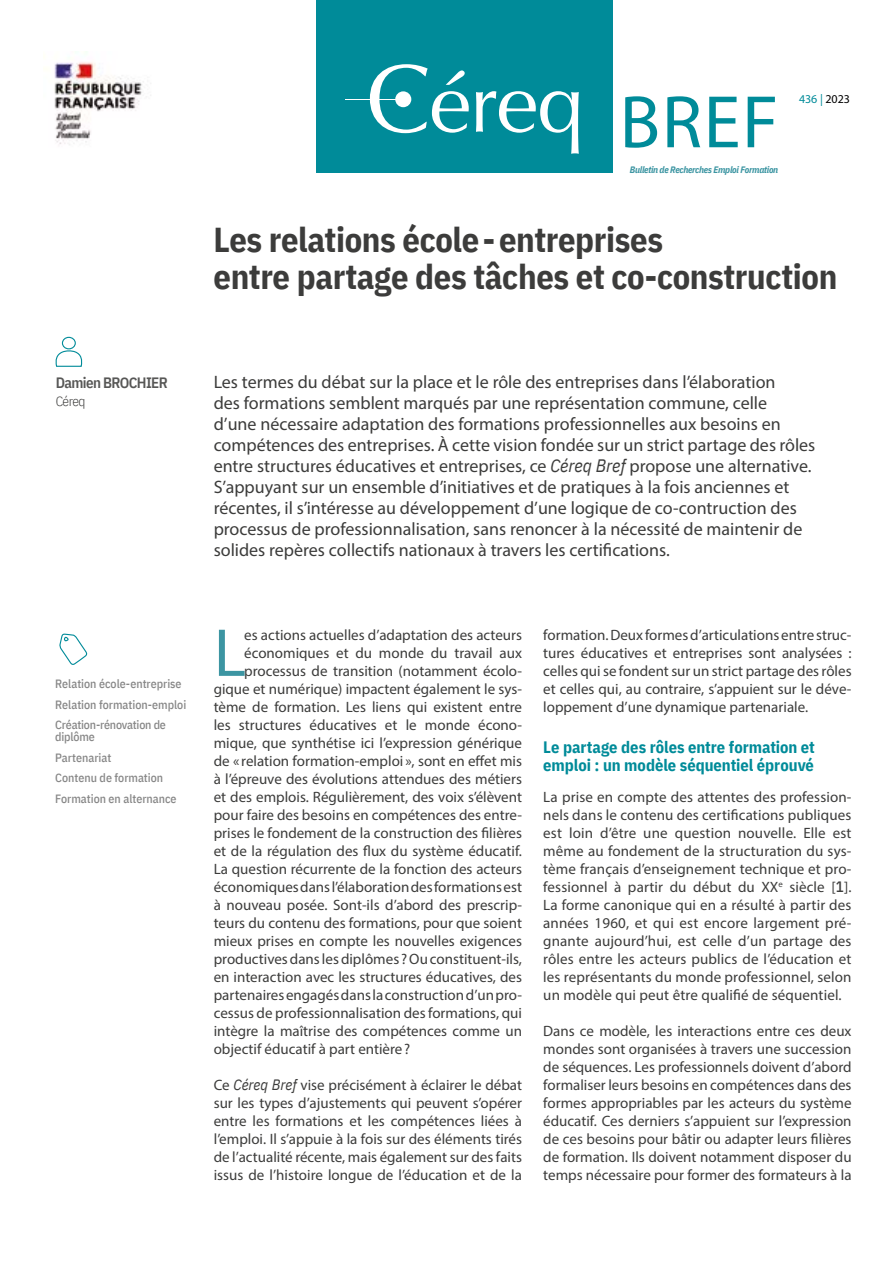
<style>
.page{position:relative;width:893px;height:1263px;background:#fff}
.page>*{position:absolute;margin:0;border:0;box-sizing:border-box;transform-origin:0 0}
.t1{font:75px "Myriad Pro";color:#008b99}
.t2{font:68.4px "Myriad Pro";color:#3c95a2}
.t3{font:700 34.5px/37.5px "IBM Plex Sans Cond";letter-spacing:-.01em;color:#3c3c3b}
.t4{font:18px/21px "Myriad Pro";color:#3c3c3b}
.t5{font:700 16.5px/18px "IBM Plex Sans Cond";letter-spacing:-.005em;color:#008b99}
.t6{font:15px/18px "Myriad Pro";color:#3c3c3b;text-align:justify}
.t7{font:600 15px "IBM Plex Sans Cond";letter-spacing:-.04em;color:#575756}
.t8{font:300 13.5px "IBM Plex Sans Cond";letter-spacing:-.04em;color:#3c3c3b}
.t9{font:500 12px/20.5px "IBM Plex Sans Cond";color:#878787}
.t10{font:12px "Myriad Pro";color:#008b99}
.t11{font:italic 700 9.3px "IBM Plex Sans Cond";letter-spacing:-.03em;color:#3c95a2}
.s1{color:#000}
.s2{font-family:"IBM Plex Sans Cond";font-style:italic}
.s3{font-family:"IBM Plex Sans Cond";font-weight:500}
</style>
<div class="page">
<div style="left:62px;top:337px;width:14px;height:12px;border:1px solid #008b99;border-radius:50%"></div>
<svg style="left:55px;top:349px;width:28px;height:18px"></svg>
<svg style="left:59px;top:633px;width:29px;height:32px"></svg>
<div style="left:316px;top:0;width:296px;height:173px;background:#008b99"></div>
<img style="left:54px;top:62px;width:97px;height:83px">
<hr style="left:346px;top:99px;width:62px;height:1px;background:#fff">
<svg style="left:370px;top:64px;width:99px;height:69px"></svg>
<svg style="left:476px;top:91px;width:103px;height:63px"></svg>
<div style="left:395px;top:91px;width:16px;height:16px;background:#fff;border-radius:50%"></div>
<h1 class="t1" style="left:620px;top:76px;width:160px">BREF</h1>
<p class="t11" style="left:630px;top:162px;width:150px">Bulletin de Recherches Emploi Formation</p>
<p class="t10" style="left:799px;top:91px;width:53px">436 | <span class="s1">2023</span></p>
<h3 class="t3" style="left:213px;top:218px;width:625px">Les relations école-entreprises<br>entre partage des tâches et co-construction</h3>
<p class="t7" style="left:56px;top:371px;width:114px">Damien BROCHIER</p>
<p class="t8" style="left:56px;top:391px;width:31px">Céreq</p>
<p class="t9" style="left:55px;top:673px;width:133px">Relation école-entreprise<br>Relation formation-emploi<br>Création-rénovation de</p>
<p class="t9" style="left:55px;top:726px;width:123px">diplôme<br>Partenariat<br>Contenu de formation<br>Formation en alternance</p>
<p class="t4" style="left:214px;top:371px;width:603px">Les termes du débat sur la place et le rôle des entreprises dans l’élaboration<br>des formations semblent marqués par une représentation commune, celle<br>d’une nécessaire adaptation des formations professionnelles aux besoins en compétences des entreprises. À cette vision fondée sur un strict partage des rôles entre structures éducatives et entreprises, ce <span class="s2">Céreq Bref</span> propose une alternative.<br>S’appuyant sur un ensemble d’initiatives et de pratiques à la fois anciennes et récentes, il s’intéresse au développement d’une logique de co-contruction des processus de professionnalisation, sans renoncer à la nécessité de maintenir de solides repères collectifs nationaux à travers les certifications.</p>
<h2 class="t2" style="left:214px;top:611px;width:34px">L</h2>
<p class="t6" style="left:244px;top:626px;width:279px">es actions actuelles d’adaptation des acteurs</p>
<p class="t6" style="left:244px;top:644px;width:279px">économiques et du monde du travail aux</p>
<p class="t6" style="left:244px;top:662px;width:279px">processus de transition (notamment écolo-</p>
<p class="t6" style="left:214px;top:680px;width:310px">gique et numérique) impactent également le sys-</p>
<p class="t6" style="left:214px;top:698px;width:310px">tème de formation. Les liens qui existent entre</p>
<p class="t6" style="left:214px;top:716px;width:310px">les structures éducatives et le monde écono-</p>
<p class="t6" style="left:214px;top:734px;width:310px">mique, que synthétise ici l’expression générique</p>
<p class="t6" style="left:214px;top:752px;width:310px">de « relation formation-emploi », sont en effet mis</p>
<p class="t6" style="left:214px;top:770px;width:310px">à l’épreuve des évolutions attendues des métiers</p>
<p class="t6" style="left:214px;top:788px;width:310px">et des emplois. Régulièrement, des voix s’élèvent</p>
<p class="t6" style="left:214px;top:806px;width:310px">pour faire des besoins en compétences des entre-</p>
<p class="t6" style="left:214px;top:824px;width:310px">prises le fondement de la construction des filières</p>
<p class="t6" style="left:214px;top:842px;width:310px">et de la régulation des flux du système éducatif.</p>
<p class="t6" style="left:214px;top:860px;width:310px">La question récurrente de la fonction des acteurs</p>
<p class="t6" style="left:214px;top:878px;width:310px">économiques dans l’élaboration des formations est</p>
<p class="t6" style="left:214px;top:896px;width:310px">à nouveau posée. Sont-ils d’abord des prescrip-</p>
<p class="t6" style="left:214px;top:914px;width:310px">teurs du contenu des formations, pour que soient</p>
<p class="t6" style="left:214px;top:932px;width:310px">mieux prises en compte les nouvelles exigences</p>
<p class="t6" style="left:214px;top:950px;width:310px">productives dans les diplômes ? Ou constituent-ils,</p>
<p class="t6" style="left:214px;top:968px;width:310px">en interaction avec les structures éducatives, des</p>
<p class="t6" style="left:214px;top:986px;width:310px">partenaires engagés dans la construction d’un pro-</p>
<p class="t6" style="left:214px;top:1004px;width:310px">cessus de professionnalisation des formations, qui</p>
<p class="t6" style="left:214px;top:1022px;width:310px">intègre la maîtrise des compétences comme un</p>
<p class="t6" style="left:214px;top:1040px;width:198px">objectif éducatif à part entière?</p>
<p class="t6" style="left:214px;top:1076px;width:310px">Ce <span class="s2">Céreq Bref</span> vise précisément à éclairer le débat sur les types d’ajustements qui peuvent s’opérer entre les formations et les compétences liées à l’emploi. Il s’appuie à la fois sur des éléments tirés de l’actualité récente, mais également sur des faits issus de l’histoire longue de l’éducation et de la</p>
<p class="t6" style="left:543px;top:626px;width:310px">formation. Deux formes d’articulations entre struc&shy;tures éducatives et entreprises sont analysées : celles qui se fondent sur un strict partage des rôles et celles qui, au contraire, s’appuient sur le déve&shy;loppement d’une dynamique partenariale.</p>
<p class="t5" style="left:543px;top:737px;width:273px">Le partage des rôles entre formation et emploi : un modèle séquentiel éprouvé</p>
<p class="t6" style="left:543px;top:788px;width:310px">La prise en compte des attentes des profession&shy;nels dans le contenu des certifications publiques est loin d’être une question nouvelle. Elle est même au fondement de la structuration du sys&shy;tème français d’enseignement technique et pro&shy;fessionnel à partir du début du XX<sup>e</sup> siècle [<span class="s3">1</span>].<br>La forme canonique qui en a résulté à partir des années 1960, et qui est encore largement pré&shy;gnante aujourd’hui, est celle d’un partage des rôles entre les acteurs publics de l’éducation et les représentants du monde professionnel, selon un modèle qui peut être qualifié de séquentiel.</p>
<p class="t6" style="left:543px;top:1022px;width:310px">Dans ce modèle, les interactions entre ces deux mondes sont organisées à travers une succession de séquences. Les professionnels doivent d’abord formaliser leurs besoins en compétences dans des formes appropriables par les acteurs du système éducatif. Ces derniers s’appuient sur l’expression de ces besoins pour bâtir ou adapter leurs filières de formation. Ils doivent notamment disposer du temps nécessaire pour former des formateurs à la</p>
</div>
